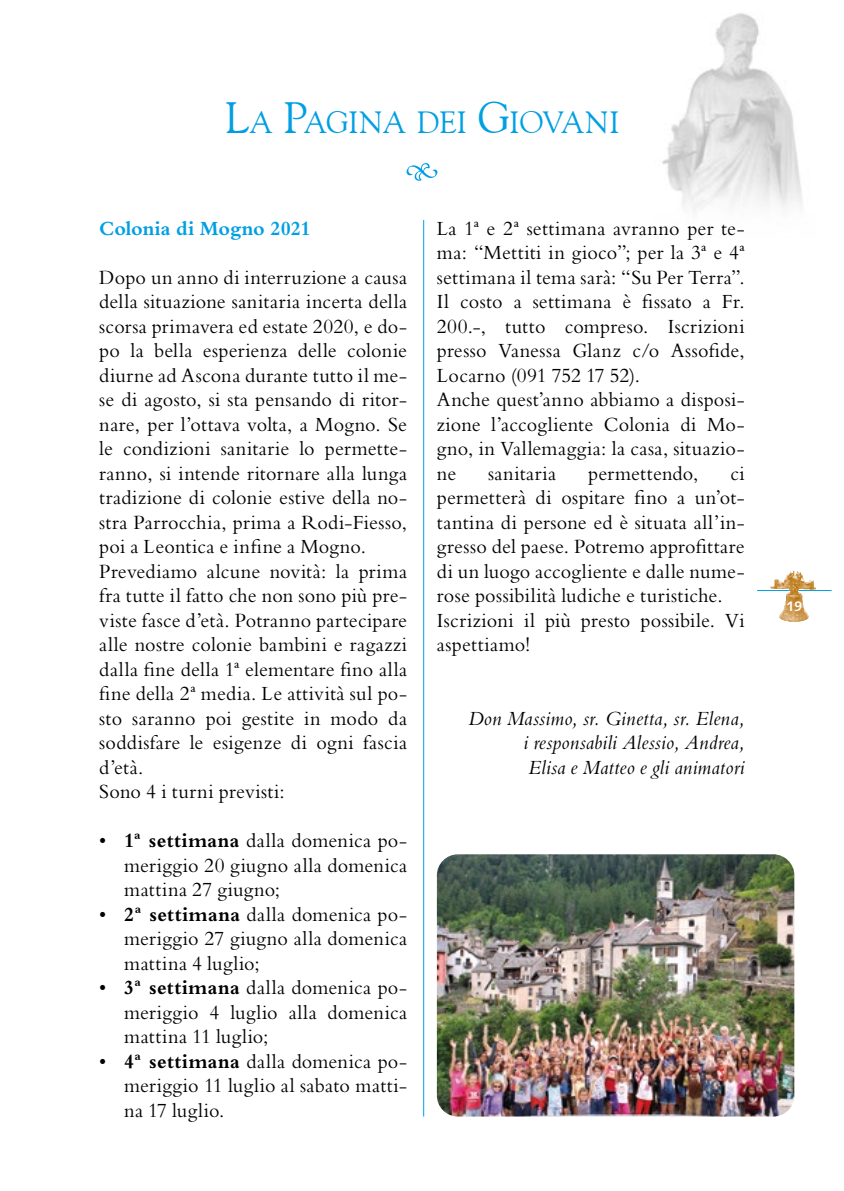
<style>
.page{position:relative;width:844px;height:1191px;background:#fff}
.page>*{position:absolute;margin:0;border:0;box-sizing:border-box;transform-origin:0 0}
.t1{font:30.62px "Goudy Old Style BT";color:#009fe3}
.t2{font:21px/24.5px "Bembo Std";letter-spacing:.015em;color:#000;text-align:justify;scale:.96 1}
.t3{font:italic 21px/24.5px "Bembo Std";letter-spacing:.01em;color:#000;text-align:justify;scale:.96 1}
.t4{font:700 21px "Bembo Std";letter-spacing:-.005em;color:#009fe3}
.t5{font:700 14px "Syntax LT Std";color:#fff}
.s1{font-size:43.75px}
.s2{font-weight:700}
</style>
<div class="page">
<img style="left:662px;top:13px;width:140px;height:198px">
<svg style="left:406px;top:163px;width:31px;height:18px"></svg>
<hr style="left:423px;top:220px;width:1px;height:896px;background:#009fe3">
<img style="left:437px;top:854px;width:357px;height:262px">
<hr style="left:756px;top:590px;width:75px;height:1px;background:#009fe3">
<img style="left:770px;top:570px;width:45px;height:51px">
<h1 class="t1" style="left:225px;top:103px;width:396px"><span class="s1">L</span>A <span class="s1">P</span>AGINA DEI <span class="s1">G</span>IOVANI</h1>
<p class="t4" style="left:99px;top:216px;width:213px">Colonia di Mogno 2021</p>
<p class="t2" style="left:99px;top:264px;width:322px;text-align:left">Dopo un anno di interruzione a causa della situazione sanitaria incerta della scorsa primavera ed estate 2020, e do&shy;po la bella esperienza delle colonie diurne ad Ascona durante tutto il me&shy;se di agosto, si sta pensando di ritor&shy;nare, per l’ottava volta, a Mogno. Se le condizioni sanitarie lo permette&shy;ranno, si intende ritornare alla lunga tradizione di colonie estive della no&shy;stra Parrocchia, prima a Rodi-Fiesso, poi a Leontica e infine a Mogno.<br>Prevediamo alcune novità: la prima fra tutte il fatto che non sono più pre&shy;viste fasce d’età. Potranno partecipare alle nostre colonie bambini e ragazzi dalla fine della 1ª elementare fino alla fine della 2ª media. Le attività sul po&shy;sto saranno poi gestite in modo da soddisfare le esigenze di ogni fascia d’età.<br>Sono 4 i turni previsti:</p>
<p class="t2" style="left:124px;top:828px;width:296px;text-indent:-25px">• <span class="s2">1ª settimana</span> dalla domenica po&shy;meriggio 20 giugno alla domenica mattina 27 giugno;</p>
<p class="t2" style="left:124px;top:901px;width:296px;text-indent:-25px">• <span class="s2">2ª settimana</span> dalla domenica po&shy;meriggio 27 giugno alla domenica mattina 4 luglio;</p>
<p class="t2" style="left:124px;top:975px;width:296px;text-indent:-25px">• <span class="s2">3ª settimana</span> dalla domenica po&shy;meriggio 4 luglio alla domenica mattina 11 luglio;</p>
<p class="t2" style="left:124px;top:1048px;width:296px;text-indent:-25px">• <span class="s2">4ª settimana</span> dalla domenica po&shy;meriggio 11 luglio al sabato matti&shy;na 17 luglio.</p>
<p class="t2" style="left:437px;top:215px;width:322px;text-align:left">La 1ª e 2ª settimana avranno per te&shy;ma: “Mettiti in gioco”; per la 3ª e 4ª settimana il tema sarà: “Su Per Terra”.<br>Il costo a settimana è fissato a Fr.<br>200.-, tutto compreso. Iscrizioni presso Vanessa Glanz c/o Assofide,<br>Locarno (091 752 17 52).<br>Anche quest’anno abbiamo a disposi&shy;zione l’accogliente Colonia di Mo&shy;gno, in Vallemaggia: la casa, situazio&shy;ne</p>
<p class="t2" style="left:488px;top:460px;width:73px">sanitaria</p>
<p class="t2" style="left:588px;top:460px;width:116px">permettendo,</p>
<p class="t2" style="left:437px;top:460px;width:322px;text-align:left;text-indent:293px">ci permetterà di ospitare fino a un’ot&shy;tantina di persone ed è situata all’in&shy;gresso del paese. Potremo approfittare di un luogo accogliente e dalle nume&shy;rose possibilità ludiche e turistiche.<br>Iscrizioni il più presto possibile. Vi aspettiamo!</p>
<p class="t3" style="left:523px;top:705px;width:232px;text-indent:-55px">Don Massimo, sr. Ginetta, sr. Elena, i responsabili Alessio, Andrea, Elisa e Matteo e gli animatori</p>
<p class="t5" style="left:786px;top:598px;width:17px">19</p>
</div>
